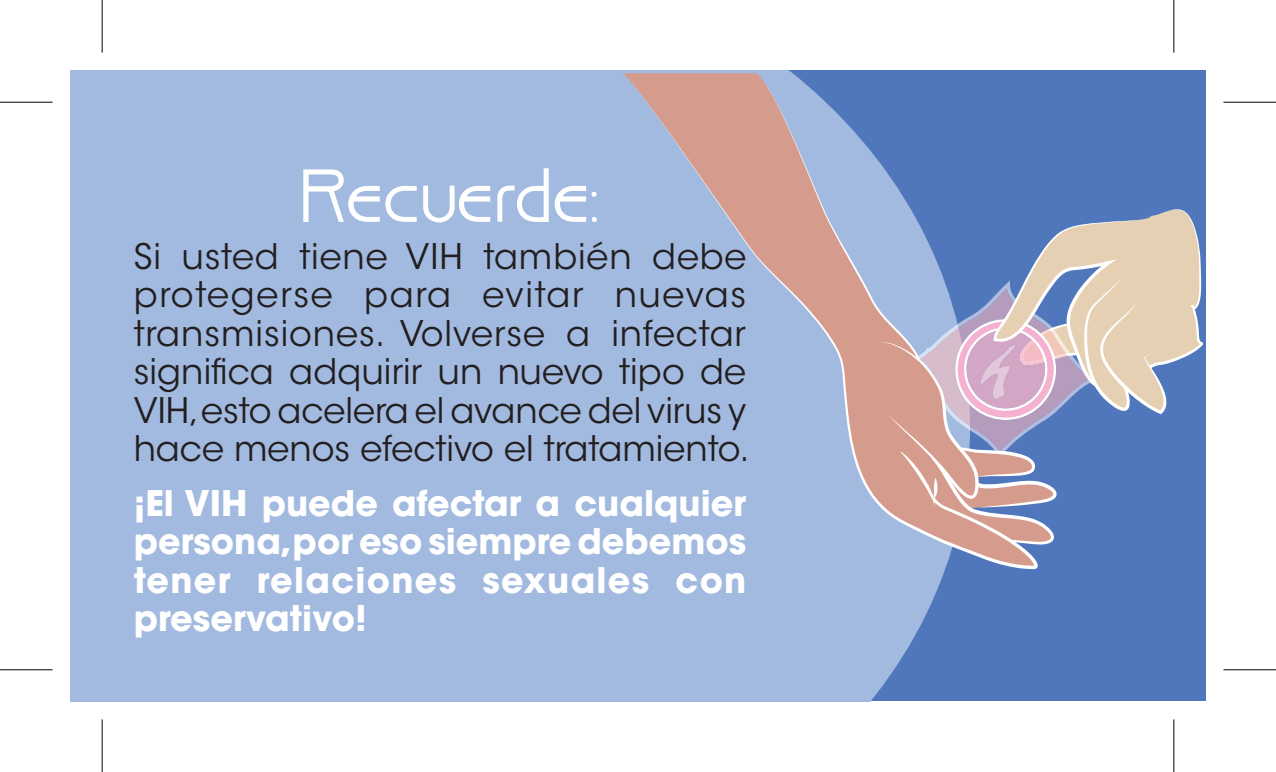
<style>
.page{position:relative;width:1276px;height:772px;background:#fff}
.page>*{position:absolute;margin:0;border:0;box-sizing:border-box;transform-origin:0 0}
.t1{font:70px "Brisk";color:#fff}
.t2{font:35px/38.5px "ITC Avant Garde Std";color:#231f20;text-align:justify}
.t3{font:700 35px/38.5px "ITC Avant Garde Std";letter-spacing:.02em;color:#fff;text-align:justify}
</style>
<div class="page">
<div style="left:530px;top:71px;width:675px;height:629px;background:#5077bc"></div>
<div style="left:71px;top:71px;width:898px;height:630px;background:#a2bae0"></div>
<svg style="left:622px;top:73px;width:415px;height:496px;fill:#a2bae0"></svg>
<svg style="left:880px;top:209px;width:323px;height:336px"></svg>
<svg style="left:302px;top:167px;width:295px;height:56px;background:#b1c5e5"></svg>
<svg style="left:0;top:101px;width:52px;height:1px"></svg>
<svg style="left:1223px;top:101px;width:52px;height:1px"></svg>
<svg style="left:0;top:670px;width:52px;height:1px"></svg>
<svg style="left:1223px;top:670px;width:52px;height:1px"></svg>
<svg style="left:101px;top:0;width:1px;height:52px"></svg>
<svg style="left:101px;top:719px;width:1px;height:52px"></svg>
<svg style="left:1174px;top:0;width:1px;height:52px"></svg>
<svg style="left:1174px;top:719px;width:1px;height:52px"></svg>
<hr style="left:0;top:102px;width:52px;height:1px;background:#000">
<hr style="left:1223px;top:102px;width:52px;height:1px;background:#000">
<hr style="left:0;top:669px;width:52px;height:1px;background:#000">
<hr style="left:1223px;top:669px;width:52px;height:1px;background:#000">
<hr style="left:102px;top:0;width:1px;height:52px;background:#000">
<hr style="left:102px;top:719px;width:1px;height:52px;background:#000">
<hr style="left:1173px;top:0;width:1px;height:52px;background:#000">
<hr style="left:1173px;top:719px;width:1px;height:52px;background:#000">
<h1 class="t1" style="left:300px;top:159px;width:300px">Recuerde:</h1>
<p class="t2" style="left:134px;top:237px;width:617px">Si usted tiene VIH también debe protegerse para evitar nuevas transmisiones. Volverse a infectar significa adquirir un nuevo tipo de VIH,esto acelera el avance del virus y hace menos efectivo el tratamiento.</p>
<p class="t3" style="left:134px;top:483px;width:614px">¡El VIH puede afectar a cualquier persona,por eso siempre debemos tener relaciones sexuales con preservativo!</p>
</div>
